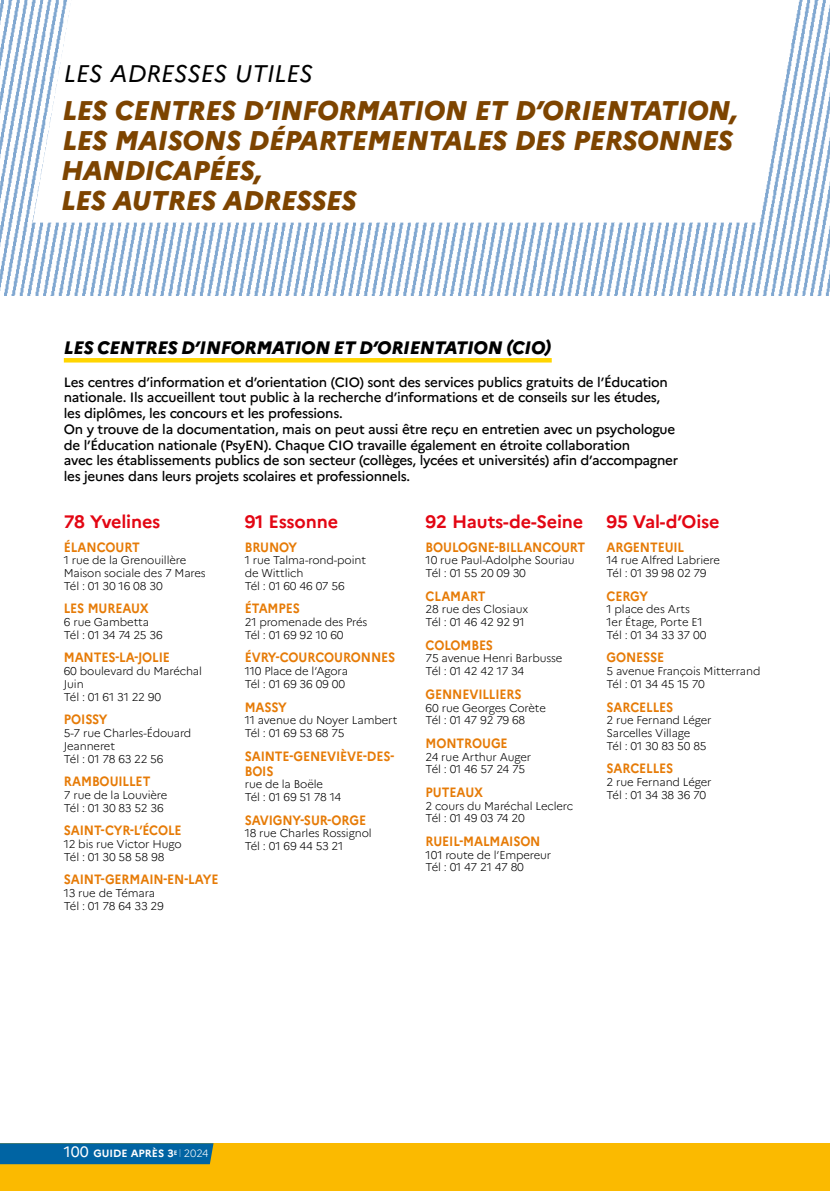
<style>
.page{position:relative;width:830px;height:1191px;background:#fff}
.page>*{position:absolute;margin:0;border:0;box-sizing:border-box;transform-origin:0 0}
.t1{font:italic 800 27px/30px "Marianne";letter-spacing:-.01em;color:#7d4400}
.t2{font:24px "Marianne Regular Italic SC800";color:#000}
.t3{font:700 18px "Marianne";letter-spacing:-.01em;color:#e30613}
.t4{font:italic 800 18px "Marianne";letter-spacing:-.01em;color:#000}
.t5{font:500 13.5px/15.8px "Marianne";letter-spacing:-.02em;color:#000}
.t6{font:700 13.5px/15px "Marianne";letter-spacing:-.01em;color:#e67b07;scale:.9 1}
.t7{font:300 11.25px/12.8px "Marianne";letter-spacing:-.01em;color:#000}
.t8{font:700 10.5px "Marianne";color:#fff}
.s1{font-weight:400;font-size:15px}
.s2{font-weight:300}
</style>
<div class="page">
<img style="left:0;top:0;width:829px;height:295px">
<svg style="left:32px;top:0;width:768px;height:223px"></svg>
<div style="left:0;top:1143px;width:829px;height:48px;background:#fbba00"></div>
<div style="left:0;top:1143px;width:213px;height:21px;background:#0064a3"></div>
<hr style="left:64px;top:358px;width:487px;height:4px;background:#ffd500">
<h2 class="t2" style="left:64px;top:59px;width:250px">LES ADRESSES UTILES</h2>
<h1 class="t1" style="left:61px;top:96px;width:677px">LES CENTRES D’INFORMATION ET D’ORIENTATION,<br>LES MAISONS DÉPARTEMENTALES DES PERSONNES<br>HANDICAPÉES,<br>LES AUTRES ADRESSES</h1>
<h3 class="t4" style="left:64px;top:336px;width:489px">LES CENTRES D’INFORMATION ET D’ORIENTATION (CIO)</h3>
<p class="t5" style="left:64px;top:374px;width:615px">Les centres d’information et d’orientation (CIO) sont des services publics gratuits de l’Éducation nationale. Ils accueillent tout public à la recherche d’informations et de conseils sur les études, les diplômes, les concours et les professions.<br>On y trouve de la documentation, mais on peut aussi être reçu en entretien avec un psychologue de l’Éducation nationale (PsyEN). Chaque CIO travaille également en étroite collaboration<br>avec les établissements publics de son secteur (collèges, lycées et universités) afin d’accompagner les jeunes dans leurs projets scolaires et professionnels.</p>
<h3 class="t3" style="left:64px;top:511px;width:98px">78 Yvelines</h3>
<p class="t6" style="left:64px;top:539px;width:86px">ÉLANCOURT</p>
<p class="t7" style="left:64px;top:554px;width:143px">1 rue de la Grenouillère<br>Maison sociale des 7 Mares<br>Tél : 01 30 16 08 30</p>
<p class="t6" style="left:64px;top:601px;width:96px">LES MUREAUX</p>
<p class="t7" style="left:64px;top:616px;width:100px">6 rue Gambetta<br>Tél : 01 34 74 25 36</p>
<p class="t6" style="left:64px;top:650px;width:119px">MANTES-LA-JOLIE</p>
<p class="t7" style="left:64px;top:665px;width:140px">60 boulevard du Maréchal<br>Juin<br>Tél : 01 61 31 22 90</p>
<p class="t6" style="left:64px;top:712px;width:50px">POISSY</p>
<p class="t7" style="left:64px;top:726px;width:129px">5-7 rue Charles-Édouard<br>Jeanneret<br>Tél : 01 78 63 22 56</p>
<p class="t6" style="left:64px;top:773px;width:98px">RAMBOUILLET</p>
<p class="t7" style="left:64px;top:788px;width:105px">7 rue de la Louvière<br>Tél : 01 30 83 52 36</p>
<p class="t6" style="left:64px;top:822px;width:132px">SAINT-CYR-L’ÉCOLE</p>
<p class="t7" style="left:64px;top:837px;width:119px">12 bis rue Victor Hugo<br>Tél : 01 30 58 58 98</p>
<p class="t6" style="left:64px;top:871px;width:173px">SAINT-GERMAIN-EN-LAYE</p>
<p class="t7" style="left:64px;top:886px;width:101px">13 rue de Témara<br>Tél : 01 78 64 33 29</p>
<h3 class="t3" style="left:244px;top:511px;width:95px">91 Essonne</h3>
<p class="t6" style="left:244px;top:539px;width:60px">BRUNOY</p>
<p class="t7" style="left:244px;top:554px;width:123px">1 rue Talma-rond-point de Wittlich<br>Tél : 01 60 46 07 56</p>
<p class="t6" style="left:244px;top:601px;width:63px">ÉTAMPES</p>
<p class="t7" style="left:244px;top:616px;width:124px">21 promenade des Prés<br>Tél : 01 69 92 10 60</p>
<p class="t6" style="left:244px;top:650px;width:169px">ÉVRY-COURCOURONNES</p>
<p class="t7" style="left:244px;top:665px;width:105px">110 Place de l’Agora<br>Tél : 01 69 36 09 00</p>
<p class="t6" style="left:244px;top:699px;width:48px">MASSY</p>
<p class="t7" style="left:244px;top:714px;width:154px">11 avenue du Noyer Lambert<br>Tél : 01 69 53 68 75</p>
<p class="t6" style="left:244px;top:748px;width:167px">SAINTE-GENEVIÈVE-DES-<br>BOIS</p>
<p class="t7" style="left:244px;top:778px;width:98px">rue de la Boële<br>Tél : 01 69 51 78 14</p>
<p class="t6" style="left:244px;top:812px;width:136px">SAVIGNY-SUR-ORGE</p>
<p class="t7" style="left:244px;top:827px;width:128px">18 rue Charles Rossignol<br>Tél : 01 69 44 53 21</p>
<h3 class="t3" style="left:425px;top:511px;width:159px">92 Hauts-de-Seine</h3>
<p class="t6" style="left:425px;top:539px;width:179px">BOULOGNE-BILLANCOURT</p>
<p class="t7" style="left:425px;top:554px;width:151px">10 rue Paul-Adolphe Souriau<br>Tél : 01 55 20 09 30</p>
<p class="t6" style="left:425px;top:588px;width:68px">CLAMART</p>
<p class="t7" style="left:425px;top:603px;width:104px">28 rue des Closiaux<br>Tél : 01 46 42 92 91</p>
<p class="t6" style="left:425px;top:637px;width:76px">COLOMBES</p>
<p class="t7" style="left:425px;top:652px;width:138px">75 avenue Henri Barbusse<br>Tél : 01 42 42 17 34</p>
<p class="t6" style="left:425px;top:686px;width:108px">GENNEVILLIERS</p>
<p class="t7" style="left:425px;top:701px;width:122px">60 rue Georges Corète<br>Tél : 01 47 92 79 68</p>
<p class="t6" style="left:425px;top:735px;width:93px">MONTROUGE</p>
<p class="t7" style="left:425px;top:750px;width:107px">24 rue Arthur Auger<br>Tél : 01 46 57 24 75</p>
<p class="t6" style="left:425px;top:784px;width:65px">PUTEAUX</p>
<p class="t7" style="left:425px;top:799px;width:149px">2 cours du Maréchal Leclerc<br>Tél : 01 49 03 74 20</p>
<p class="t6" style="left:425px;top:833px;width:129px">RUEIL-MALMAISON</p>
<p class="t7" style="left:425px;top:848px;width:127px">101 route de l’Empereur<br>Tél : 01 47 21 47 80</p>
<h3 class="t3" style="left:606px;top:511px;width:114px">95 Val-d’Oise</h3>
<p class="t6" style="left:606px;top:539px;width:88px">ARGENTEUIL</p>
<p class="t7" style="left:606px;top:554px;width:115px">14 rue Alfred Labriere<br>Tél : 01 39 98 02 79</p>
<p class="t6" style="left:606px;top:588px;width:48px">CERGY</p>
<p class="t7" style="left:606px;top:603px;width:102px">1 place des Arts<br>1er Étage, Porte E1<br>Tél : 01 34 33 37 00</p>
<p class="t6" style="left:606px;top:650px;width:66px">GONESSE</p>
<p class="t7" style="left:606px;top:665px;width:155px">5 avenue François Mitterrand<br>Tél : 01 34 45 15 70</p>
<p class="t6" style="left:606px;top:699px;width:76px">SARCELLES</p>
<p class="t7" style="left:606px;top:714px;width:106px">2 rue Fernand Léger<br>Sarcelles Village<br>Tél : 01 30 83 50 85</p>
<p class="t6" style="left:606px;top:761px;width:76px">SARCELLES</p>
<p class="t7" style="left:606px;top:775px;width:106px">2 rue Fernand Léger<br>Tél : 01 34 38 36 70</p>
<p class="t8" style="left:64px;top:1147px;width:146px"><span class="s1">100</span> GUIDE APRÈS 3<sup>E</sup> <span class="s2">l 2024</span></p>
</div>
